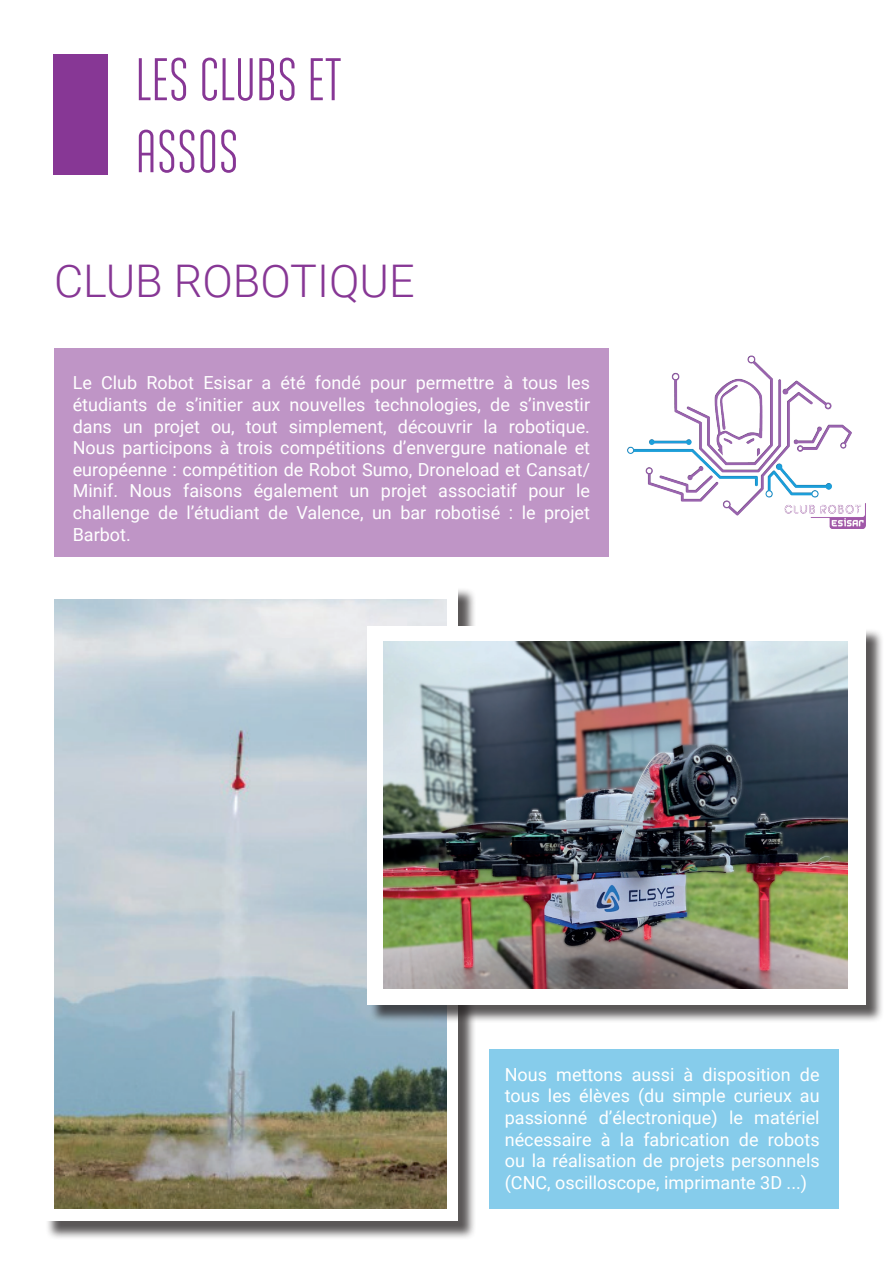
<style>
.page{position:relative;width:893px;height:1263px;background:#fff}
.page>*{position:absolute;margin:0;border:0;box-sizing:border-box;transform-origin:0 0}
.t1{font:60px/72px "Ando";color:#873795}
.t2{font:300 45px "Roboto";color:#873795}
.t3{font:18px/21.6px "Roboto";color:#fff;text-align:justify}
</style>
<div class="page">
<div style="left:54px;top:349px;width:555px;height:208px;background:#bf95c6"></div>
<div style="left:490px;top:1049px;width:349px;height:160px;background:#86cceb"></div>
<div style="left:45px;top:587px;width:432px;height:653px;background:#231f20;opacity:.75"></div>
<div style="left:43px;top:585px;width:415px;height:636px;background:#fff"></div>
<img style="left:54px;top:600px;width:392px;height:609px">
<img style="left:627px;top:355px;width:238px;height:174px">
<div style="left:369px;top:628px;width:515px;height:395px;background:#231f20;opacity:.75"></div>
<div style="left:367px;top:626px;width:498px;height:378px;background:#fff"></div>
<img style="left:384px;top:642px;width:463px;height:346px">
<div style="left:54px;top:54px;width:54px;height:120px;background:#873795"></div>
<h1 class="t1" style="left:135px;top:44px;width:208px">LES CLUBS ET<br>ASSOS</h1>
<h2 class="t2" style="left:54px;top:250px;width:362px">CLUB ROBOTIQUE</h2>
<p class="t3" style="left:73px;top:371px;width:519px">Le Club Robot Esisar a été fondé pour permettre à tous les étudiants de s’initier aux nouvelles technologies, de s’investir dans un projet ou, tout simplement, découvrir la robotique.<br>Nous participons à trois compétitions d’envergure nationale et européenne : compétition de Robot Sumo, Droneload et Cansat/ Minif. Nous faisons également un projet associatif pour le challenge de l’étudiant de Valence, un bar robotisé : le projet Barbot.</p>
<p class="t3" style="left:505px;top:1063px;width:316px">Nous mettons aussi à disposition de tous les élèves (du simple curieux au passionné d’électronique) le matériel nécessaire à la fabrication de robots ou la réalisation de projets personnels (CNC, oscilloscope, imprimante 3D ...)</p>
</div>
